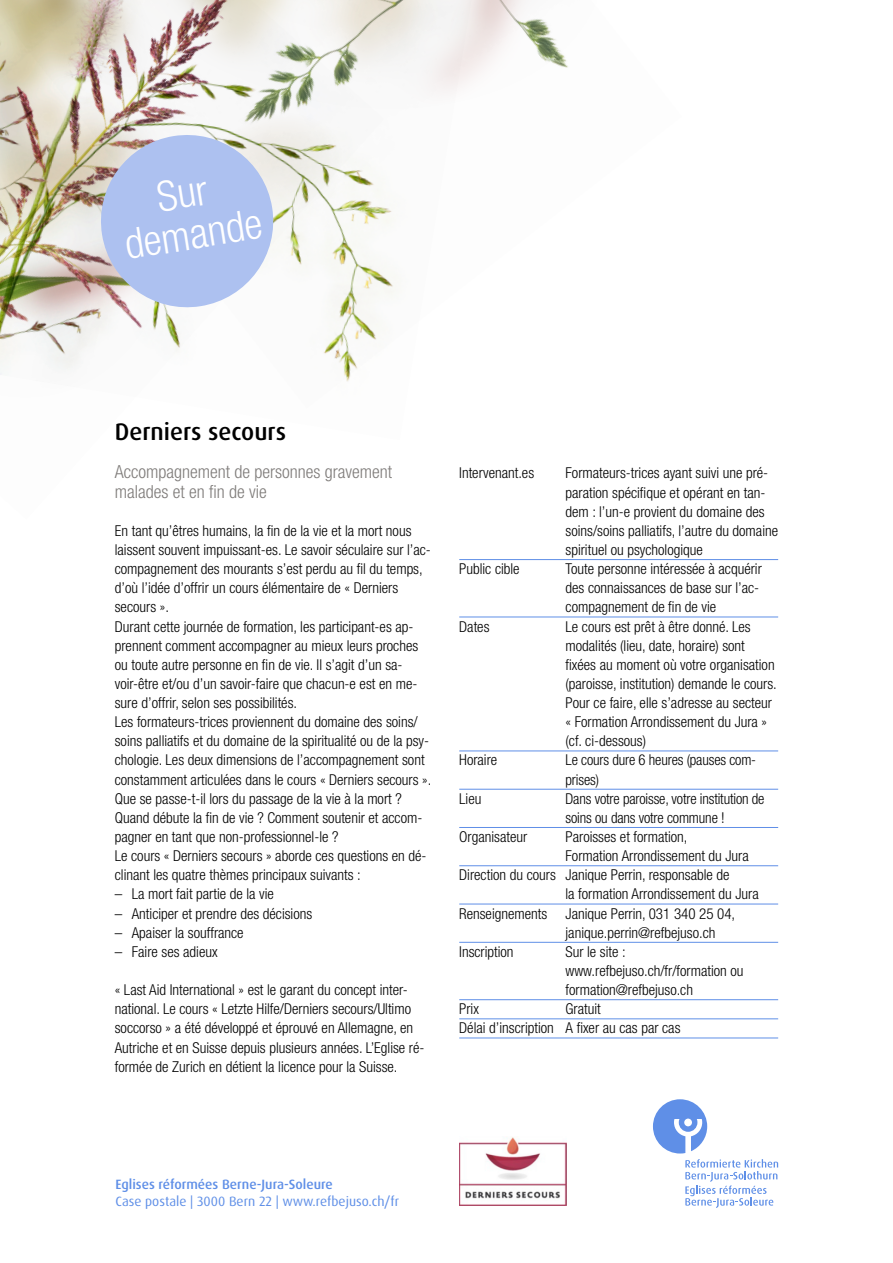
<style>
.page{position:relative;width:893px;height:1263px;background:#fff}
.page>*{position:absolute;margin:0;border:0;box-sizing:border-box;transform-origin:0 0}
.t1{font:300 condensed 42px "Helvetica Neue LT Std";color:#fff}
.Titel_16pt{font:500 24px "Dax Pro";color:#000}
.Lead_12pt{font:300 condensed 18px/19.2px "Helvetica Neue LT Std";color:#7f7c7a}
.Lauftext_10pt{font:300 condensed 15px/19.2px "Helvetica Neue LT Std";color:#000}
.Legende_10pt{font:300 condensed 15px/19.2px "Helvetica Neue LT Std";color:#000}
.t2{font:13.5px "Dax Pro";color:#5f8fe7}
.t3{font:500 13.5px "Dax Pro";color:#5f8fe7}
</style>
<div class="page">
<svg style="left:653px;top:1099px;width:54px;height:54px"></svg>
<svg style="left:685px;top:1159px;width:93px;height:49px"></svg>
<img style="left:476px;top:0;width:92px;height:75px">
<img style="left:384px;top:0;width:92px;height:295px">
<img style="left:0;top:0;width:384px;height:382px">
<hr style="left:459px;top:559px;width:319px;height:1px;background:#5f8fe7">
<hr style="left:459px;top:617px;width:319px;height:1px;background:#5f8fe7">
<hr style="left:459px;top:750px;width:319px;height:1px;background:#5f8fe7">
<hr style="left:459px;top:789px;width:319px;height:1px;background:#5f8fe7">
<hr style="left:459px;top:827px;width:319px;height:1px;background:#5f8fe7">
<hr style="left:459px;top:865px;width:319px;height:1px;background:#5f8fe7">
<hr style="left:459px;top:904px;width:319px;height:1px;background:#5f8fe7">
<hr style="left:459px;top:942px;width:319px;height:1px;background:#5f8fe7">
<hr style="left:459px;top:999px;width:319px;height:1px;background:#5f8fe7">
<hr style="left:459px;top:1018px;width:319px;height:1px;background:#5f8fe7">
<hr style="left:459px;top:1037px;width:319px;height:1px;background:#5f8fe7">
<img style="left:459px;top:1137px;width:108px;height:68px">
<svg style="left:95px;top:129px;width:185px;height:185px;background:#bdc9e7"></svg>
<p class="t1" style="left:121px;top:221px;width:140px;rotate:-9deg">demande</p>
<p class="Titel_16pt" style="left:115px;top:416px;width:173px">Derniers secours</p>
<p class="Lead_12pt" style="left:115px;top:462px;width:279px">Accompagnement de personnes gravement malades et en fin de vie</p>
<p class="Lauftext_10pt" style="left:115px;top:521px;width:318px">En tant qu’êtres humains, la fin de la vie et la mort nous laissent souvent impuissant-es. Le savoir séculaire sur l’ac&shy;compagnement des mourants s’est perdu au fil du temps, d’où l’idée d’offrir un cours élémentaire de « Derniers secours ».</p>
<p class="Lauftext_10pt" style="left:115px;top:616px;width:305px">Durant cette journée de formation, les participant-es ap&shy;prennent comment accompagner au mieux leurs proches ou toute autre personne en fin de vie. Il s’agit d’un sa&shy;voir-être et/ou d’un savoir-faire que chacun-e est en me&shy;sure d’offrir, selon ses possibilités.</p>
<p class="Lauftext_10pt" style="left:115px;top:712px;width:318px">Les formateurs-trices proviennent du domaine des soins/ soins palliatifs et du domaine de la spiritualité ou de la psy&shy;chologie. Les deux dimensions de l’accompagnement sont constamment articulées dans le cours « Derniers secours ».</p>
<p class="Lauftext_10pt" style="left:115px;top:789px;width:309px">Que se passe-t-il lors du passage de la vie à la mort ?<br>Quand débute la fin de vie ? Comment soutenir et accom&shy;pagner en tant que non-professionnel-le ?</p>
<p class="Lauftext_10pt" style="left:115px;top:846px;width:313px">Le cours « Derniers secours » aborde ces questions en dé&shy;clinant les quatre thèmes principaux suivants :</p>
<p class="Lauftext_10pt" style="left:115px;top:884px;width:161px">– La mort fait partie de la vie</p>
<p class="Lauftext_10pt" style="left:115px;top:903px;width:199px">– Anticiper et prendre des décisions</p>
<p class="Lauftext_10pt" style="left:115px;top:923px;width:130px">– Apaiser la souffrance</p>
<p class="Lauftext_10pt" style="left:115px;top:942px;width:104px">– Faire ses adieux</p>
<p class="Lauftext_10pt" style="left:115px;top:980px;width:311px">« Last Aid International » est le garant du concept inter&shy;national. Le cours « Letzte Hilfe/Derniers secours/Ultimo soccorso » a été développé et éprouvé en Allemagne, en Autriche et en Suisse depuis plusieurs années. L’Eglise ré&shy;formée de Zurich en détient la licence pour la Suisse.</p>
<p class="Legende_10pt" style="left:459px;top:463px;width:76px">Intervenant.es</p>
<p class="Legende_10pt" style="left:566px;top:463px;width:214px">Formateurs-trices ayant suivi une pré&shy;paration spécifique et opérant en tan&shy;dem : l’un-e provient du domaine des soins/soins palliatifs, l’autre du domaine spirituel ou psychologique</p>
<p class="Legende_10pt" style="left:459px;top:559px;width:62px">Public cible</p>
<p class="Legende_10pt" style="left:566px;top:559px;width:198px">Toute personne intéressée à acquérir des connaissances de base sur l’ac&shy;compagnement de fin de vie</p>
<p class="Legende_10pt" style="left:459px;top:616px;width:32px">Dates</p>
<p class="Legende_10pt" style="left:566px;top:616px;width:213px">Le cours est prêt à être donné. Les modalités (lieu, date, horaire) sont fixées au moment où votre organisation (paroisse, institution) demande le cours.<br>Pour ce faire, elle s’adresse au secteur « Formation Arrondissement du Jura » (cf. ci-dessous)</p>
<p class="Legende_10pt" style="left:459px;top:750px;width:40px">Horaire</p>
<p class="Legende_10pt" style="left:566px;top:750px;width:192px">Le cours dure 6 heures (pauses com&shy;prises)</p>
<p class="Legende_10pt" style="left:459px;top:789px;width:24px">Lieu</p>
<p class="Legende_10pt" style="left:566px;top:789px;width:200px">Dans votre paroisse, votre institution de soins ou dans votre commune !</p>
<p class="Legende_10pt" style="left:459px;top:827px;width:70px">Organisateur</p>
<p class="Legende_10pt" style="left:566px;top:827px;width:185px">Paroisses et formation,<br>Formation Arrondissement du Jura</p>
<p class="Legende_10pt" style="left:566px;top:865px;width:195px;text-indent:-106px">Direction du cours Janique Perrin, responsable de<br>la formation Arrondissement du Jura</p>
<p class="Legende_10pt" style="left:566px;top:903px;width:171px;text-indent:-106px">Renseignements Janique Perrin, 031 340 25 04, janique.perrin@refbejuso.ch</p>
<p class="Legende_10pt" style="left:459px;top:942px;width:56px">Inscription</p>
<p class="Legende_10pt" style="left:566px;top:942px;width:179px">Sur le site : www.refbejuso.ch/fr/formation ou formation@refbejuso.ch</p>
<p class="Legende_10pt" style="left:459px;top:999px;width:21px">Prix</p>
<p class="Legende_10pt" style="left:566px;top:999px;width:37px">Gratuit</p>
<p class="Legende_10pt" style="left:459px;top:1018px;width:223px">Délai d’inscription A fixer au cas par cas</p>
<p class="t3" style="left:115px;top:1176px;width:219px">Eglises réformées Berne-Jura-Soleure</p>
<p class="t2" style="left:115px;top:1192px;width:285px">Case postale | 3000 Bern 22 | www.refbejuso.ch/fr</p>
</div>
